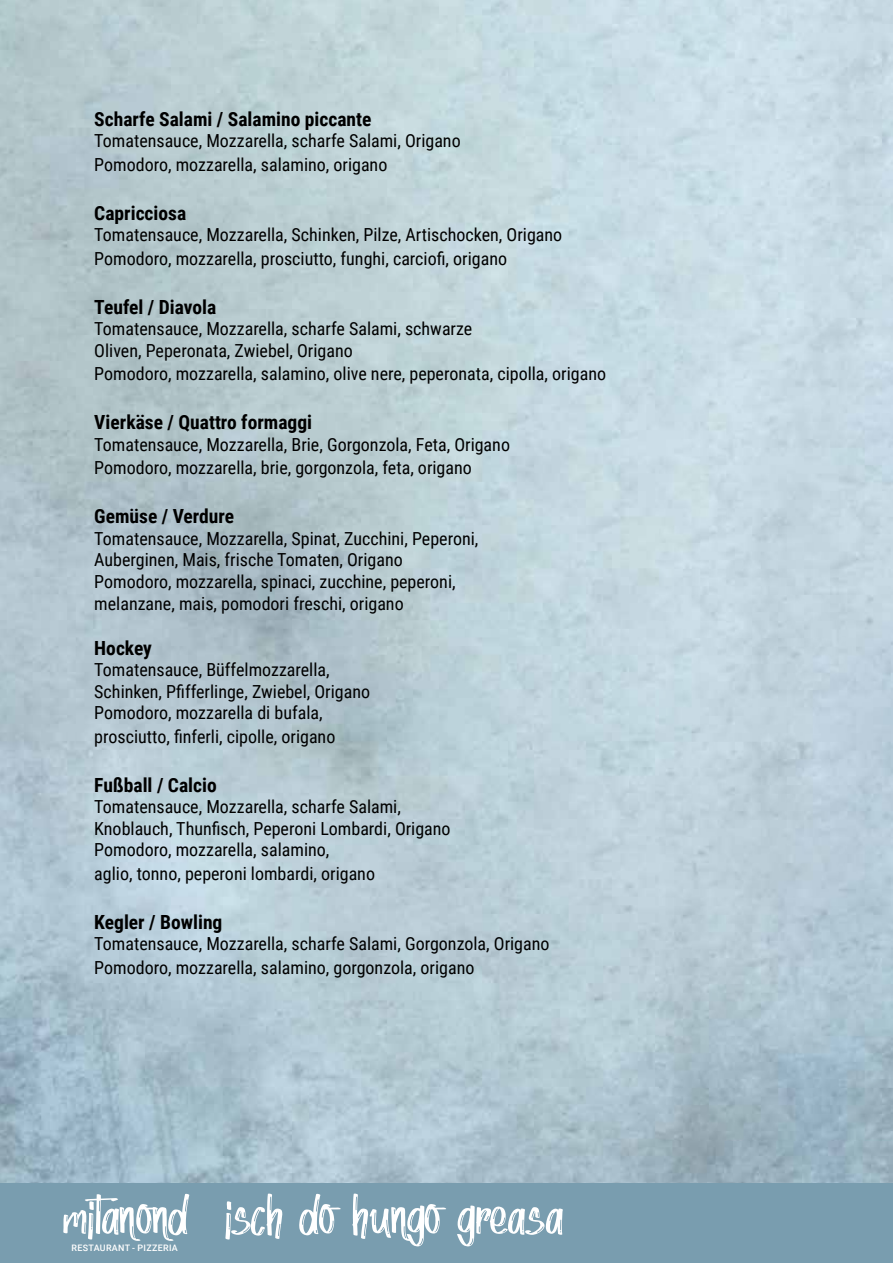
<style>
.page{position:relative;width:893px;height:1263px;background:#fff}
.page>*{position:absolute;margin:0;border:0;box-sizing:border-box;transform-origin:0 0}
.t1{font:66.15px "Red Lipstick Personal Use";color:#fff}
.t2{font:700 19.5px "Roboto Condensed";color:#000}
.t3{font:18px/21.6px "Roboto Condensed";color:#000}
.t4{font:500 9px "Roboto";letter-spacing:.035em;color:#fff}
</style>
<div class="page">
<div style="left:0;top:1183px;width:893px;height:80px;background:#799daf"></div>
<p class="t2" style="left:94px;top:105px;width:279px">Scharfe Salami / Salamino piccante</p>
<p class="t3" style="left:94px;top:129px;width:368px;line-height:23.4px">Tomatensauce, Mozzarella, scharfe Salami, Origano<br>Pomodoro, mozzarella, salamino, origano</p>
<p class="t2" style="left:94px;top:199px;width:93px">Capricciosa</p>
<p class="t3" style="left:94px;top:223px;width:469px;line-height:23.4px">Tomatensauce, Mozzarella, Schinken, Pilze, Artischocken, Origano<br>Pomodoro, mozzarella, prosciutto, funghi, carciofi, origano</p>
<p class="t2" style="left:94px;top:293px;width:123px">Teufel / Diavola</p>
<p class="t3" style="left:94px;top:317px;width:379px">Tomatensauce, Mozzarella, scharfe Salami, schwarze<br>Oliven, Peperonata, Zwiebel, Origano</p>
<p class="t3" style="left:94px;top:362px;width:513px">Pomodoro, mozzarella, salamino, olive nere, peperonata, cipolla, origano</p>
<p class="t2" style="left:94px;top:409px;width:219px">Vierkäse / Quattro formaggi</p>
<p class="t3" style="left:94px;top:432px;width:417px;line-height:23.4px">Tomatensauce, Mozzarella, Brie, Gorgonzola, Feta, Origano<br>Pomodoro, mozzarella, brie, gorgonzola, feta, origano</p>
<p class="t2" style="left:94px;top:502px;width:141px">Gemüse / Verdure</p>
<p class="t3" style="left:94px;top:527px;width:386px">Tomatensauce, Mozzarella, Spinat, Zucchini, Peperoni, Auberginen, Mais, frische Tomaten, Origano Pomodoro, mozzarella, spinaci, zucchine, peperoni, melanzane, mais, pomodori freschi, origano</p>
<p class="t2" style="left:94px;top:634px;width:59px">Hockey</p>
<p class="t3" style="left:94px;top:658px;width:277px">Tomatensauce, Büffelmozzarella,<br>Schinken, Pfifferlinge, Zwiebel, Origano<br>Pomodoro, mozzarella di bufala,</p>
<p class="t3" style="left:94px;top:725px;width:243px">prosciutto, finferli, cipolle, origano</p>
<p class="t2" style="left:94px;top:771px;width:124px">Fußball / Calcio</p>
<p class="t3" style="left:94px;top:795px;width:358px">Tomatensauce, Mozzarella, scharfe Salami,<br>Knoblauch, Thunfisch, Peperoni Lombardi, Origano<br>Pomodoro, mozzarella, salamino,</p>
<p class="t3" style="left:94px;top:862px;width:282px">aglio, tonno, peperoni lombardi, origano</p>
<p class="t2" style="left:94px;top:908px;width:130px">Kegler / Bowling</p>
<p class="t3" style="left:94px;top:932px;width:457px;line-height:23.4px">Tomatensauce, Mozzarella, scharfe Salami, Gorgonzola, Origano<br>Pomodoro, mozzarella, salamino, gorgonzola, origano</p>
<h1 class="t1" style="left:62px;top:1184px;width:126px">mitanond</h1>
<p class="t4" style="left:72px;top:1242px;width:108px">RESTAURANT - PIZZERIA</p>
<h1 class="t1" style="left:224px;top:1184px;width:339px">isch do hungo greasa</h1>
</div>
